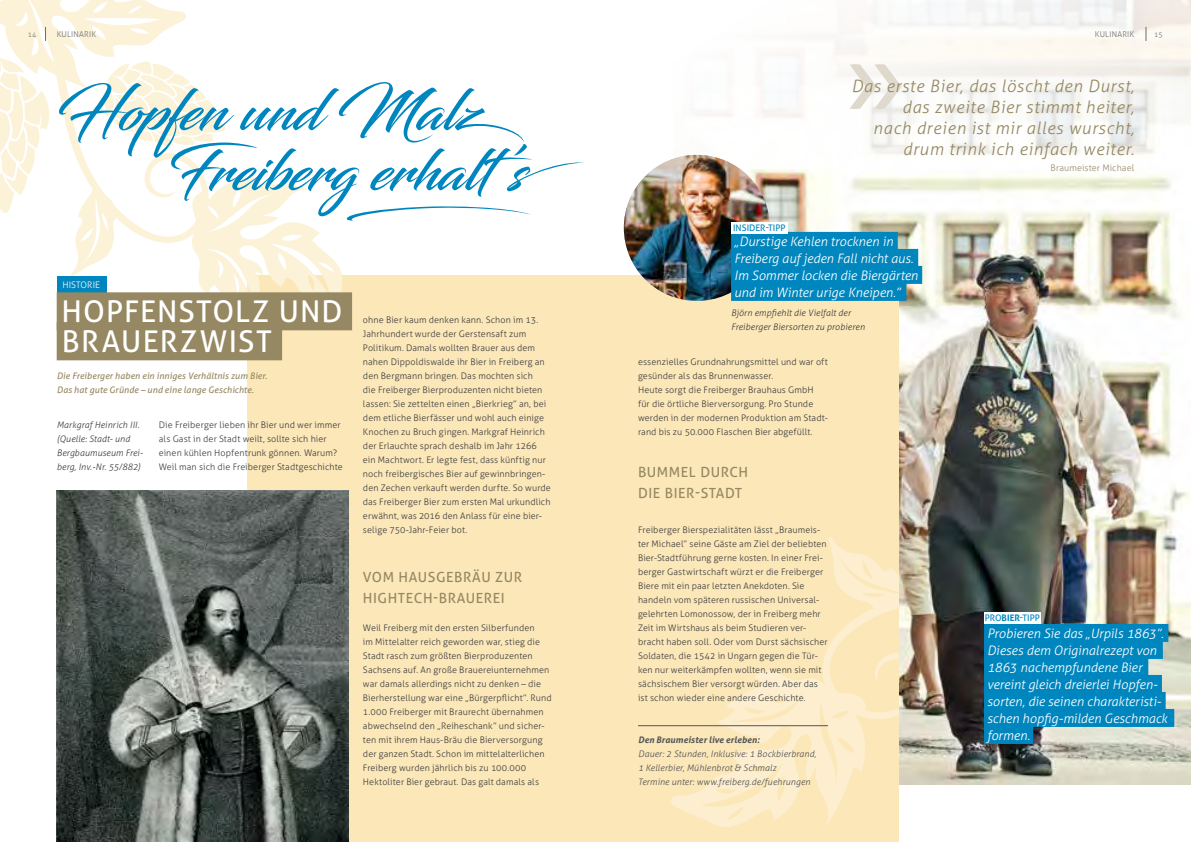
<style>
.page{position:relative;width:1191px;height:842px;background:#fff}
.page>*{position:absolute;margin:0;border:0;box-sizing:border-box;transform-origin:0 0}
.t1{font:99.1px "Aller";color:#ded8cb}
.t2{font:56.7px "Blacksword";color:#0086be}
.t3{font:30px/30px "Aller";letter-spacing:.035em;color:#fff}
.t4{font:italic 300 17px/21px "Aller";letter-spacing:.04em;color:#958862;text-align:right}
.t5{font:14px/21px "Aller";letter-spacing:.04em;color:#958862}
.t6{font:italic 300 13px/17px "Aller";letter-spacing:-.005em;color:#fff}
.t7{font:300 9px/14px "Aller";letter-spacing:.01em;color:#3e3e3f}
.t8{font:italic 300 9px/14px "Aller";letter-spacing:.01em;color:#3e3e3f}
.t9{font:italic 300 9px/14px "Aller";letter-spacing:.01em;color:#545557}
.t10{font:italic 9px/14px "Aller";letter-spacing:.005em;color:#958862}
.t11{font:italic 700 9px "Aller";letter-spacing:.01em;color:#545557}
.t12{font:9px "Aller";color:#0086be}
.t13{font:300 9px "Aller";letter-spacing:.01em;color:#958862}
.t14{font:300 9px "Aller";letter-spacing:.005em;color:#fff}
.t15{font:300 8px "Aller";letter-spacing:.02em;color:#6c6d70}
.t16{font:300 7px "Aller";color:#6c6d70}
.s1{font-weight:700}
</style>
<div class="page">
<img style="left:898px;top:175px;width:293px;height:610px">
<div style="left:247px;top:275px;width:651px;height:567px;background:#fbe7b8"></div>
<svg style="left:670px;top:537px;width:228px;height:290px"></svg>
<img style="left:57px;top:491px;width:292px;height:351px">
<svg style="left:654px;top:0;width:537px;height:169px"></svg>
<hr style="left:638px;top:725px;width:190px;height:1px;background:#545557">
<img style="left:624px;top:155px;width:146px;height:146px;border-radius:73px">
<div style="left:731px;top:266px;width:191px;height:18px;background:#0086be"></div>
<div style="left:731px;top:283px;width:175px;height:18px;background:#0086be"></div>
<div style="left:57px;top:292px;width:295px;height:38px;background:#958862"></div>
<div style="left:57px;top:322px;width:225px;height:38px;background:#958862"></div>
<div style="left:984px;top:624px;width:184px;height:18px;background:#0086be"></div>
<div style="left:984px;top:641px;width:178px;height:18px;background:#0086be"></div>
<div style="left:984px;top:658px;width:164px;height:18px;background:#0086be"></div>
<div style="left:984px;top:675px;width:178px;height:18px;background:#0086be"></div>
<div style="left:984px;top:692px;width:181px;height:18px;background:#0086be"></div>
<div style="left:984px;top:709px;width:190px;height:18px;background:#0086be"></div>
<div style="left:984px;top:726px;width:49px;height:18px;background:#0086be"></div>
<div style="left:984px;top:612px;width:56px;height:12px;background:#fff"></div>
<svg style="left:1145px;top:27px;width:1px;height:14px"></svg>
<svg style="left:0;top:0;width:531px;height:324px"></svg>
<img style="left:692px;top:0;width:365px;height:268px">
<svg style="left:825px;top:51px;width:336px;height:135px;fill:#fbfaf6"></svg>
<p class="t16" style="left:28px;top:30px;width:10px">14</p>
<p class="t15" style="left:57px;top:29px;width:41px">KULINARIK</p>
<p class="t15" style="left:1094px;top:29px;width:41px">KULINARIK</p>
<p class="t16" style="left:1154px;top:30px;width:10px">15</p>
<h2 class="t2" style="left:57px;top:77px;width:470px">Hopfen und Malz</h2>
<h2 class="t2" style="left:168px;top:137px;width:419px">Freiberg erhalt’s</h2>
<p class="t14" style="left:62px;top:279px;width:39px">HISTORIE</p>
<h3 class="t3" style="left:62px;top:297px;width:282px">HOPFENSTOLZ UND<br>BRAUERZWIST</h3>
<p class="t10" style="left:57px;top:369px;width:212px">Die Freiberger haben ein inniges Verhältnis zum Bier.<br>Das hat gute Gründe – und eine lange Geschichte.</p>
<p class="t8" style="left:57px;top:418px;width:88px">Markgraf Heinrich III. (Quelle: Stadt- und<br>Bergbaumuseum Frei&shy;berg, Inv.-Nr. 55/882)</p>
<p class="t7" style="left:159px;top:418px;width:185px">Die Freiberger lieben ihr Bier und wer immer als Gast in der Stadt weilt, sollte sich hier einen kühlen Hopfentrunk gönnen. Warum?<br>Weil man sich die Freiberger Stadtgeschichte</p>
<p class="t7" style="left:363px;top:313px;width:189px">ohne Bier kaum denken kann. Schon im 13.<br>Jahrhundert wurde der Gerstensaft zum Politikum. Damals wollten Brauer aus dem nahen Dippoldiswalde ihr Bier in Freiberg an den Bergmann bringen. Das mochten sich<br>die Freiberger Bierproduzenten nicht bieten lassen: Sie zettelten einen „Bierkrieg” an, bei dem etliche Bierfässer und wohl auch einige Knochen zu Bruch gingen. Markgraf Heinrich der Erlauchte sprach deshalb im Jahr 1266 ein Machtwort. Er legte fest, dass künftig nur noch freibergisches Bier auf gewinnbringen&shy;den Zechen verkauft werden durfte. So wurde das Freiberger Bier zum ersten Mal urkundlich erwähnt, was 2016 den Anlass für eine bier&shy;selige 750-Jahr-Feier bot.</p>
<h3 class="t5" style="left:363px;top:566px;width:161px">VOM HAUSGEBRÄU ZUR<br>HIGHTECH-BRAUEREI</h3>
<p class="t7" style="left:363px;top:621px;width:190px">Weil Freiberg mit den ersten Silberfunden<br>im Mittelalter reich geworden war, stieg die Stadt rasch zum größten Bierproduzenten Sachsens auf. An große Brauereiunternehmen war damals allerdings nicht zu denken – die Bierherstellung war eine „Bürgerpflicht”. Rund 1.000 Freiberger mit Braurecht übernahmen abwechselnd den „Reiheschank” und sicher&shy;ten mit ihrem Haus-Bräu die Bierversorgung der ganzen Stadt. Schon im mittelalterlichen Freiberg wurden jährlich bis zu 100.000<br>Hektoliter Bier gebraut. Das galt damals als</p>
<h1 class="t1" style="left:845px;top:18px;width:63px">»</h1>
<h3 class="t4" style="left:851px;top:75px;width:284px">Das erste Bier, das löscht den Durst, das zweite Bier stimmt heiter,<br>nach dreien ist mir alles wurscht, drum trink ich einfach weiter.</h3>
<p class="t12" style="left:733px;top:222px;width:54px">INSIDER-TIPP</p>
<h3 class="t6" style="left:734px;top:233px;width:185px">„Durstige Kehlen trocknen in<br>Freiberg auf jeden Fall nicht aus.<br>Im Sommer locken die Biergärten und im Winter urige Kneipen.”</h3>
<p class="t8" style="left:731px;top:306px;width:135px">Björn empfiehlt die Vielfalt der<br>Freiberger Biersorten zu probieren</p>
<p class="t7" style="left:638px;top:355px;width:191px">essenzielles Grundnahrungsmittel und war oft gesünder als das Brunnenwasser.<br>Heute sorgt die Freiberger Brauhaus GmbH<br>für die örtliche Bierversorgung. Pro Stunde werden in der modernen Produktion am Stadt&shy;rand bis zu 50.000 Flaschen Bier abgefüllt.</p>
<h3 class="t5" style="left:638px;top:461px;width:112px">BUMMEL DURCH<br>DIE BIER-STADT</h3>
<p class="t7" style="left:638px;top:523px;width:191px">Freiberger Bierspezialitäten lässt „Braumeis&shy;ter Michael” seine Gäste am Ziel der beliebten Bier-Stadtführung gerne kosten. In einer Frei&shy;berger Gastwirtschaft würzt er die Freiberger Biere mit ein paar letzten Anekdoten. Sie handeln vom späteren russischen Universal&shy;gelehrten Lomonossow, der in Freiberg mehr Zeit im Wirtshaus als beim Studieren ver&shy;bracht haben soll. Oder vom Durst sächsischer Soldaten, die 1542 in Ungarn gegen die Tür&shy;ken nur weiterkämpfen wollten, wenn sie mit sächsischem Bier versorgt würden. Aber das ist schon wieder eine andere Geschichte.</p>
<p class="t11" style="left:638px;top:734px;width:123px">Den Braumeister live erleben:</p>
<p class="t9" style="left:638px;top:747px;width:180px">Dauer: 2 Stunden, Inklusive: 1 Bockbierbrand,<br>1 Kellerbier, Mühlenbrot &amp; Schmalz<br>Termine unter: www.freiberg.de/fuehrungen</p>
<p class="t13" style="left:1050px;top:163px;width:85px">Braumeister Michael</p>
<p class="t12" style="left:984px;top:613px;width:57px">PRO<span class="s1">BIER</span>-TIPP</p>
<h3 class="t6" style="left:987px;top:625px;width:182px">Probieren Sie das „Urpils 1863”.<br>Dieses dem Originalrezept von<br>1863 nachempfundene Bier vereint gleich dreierlei Hopfen&shy;sorten, die seinen charakteristi&shy;schen hopfig-milden Geschmack formen.</h3>
</div>
